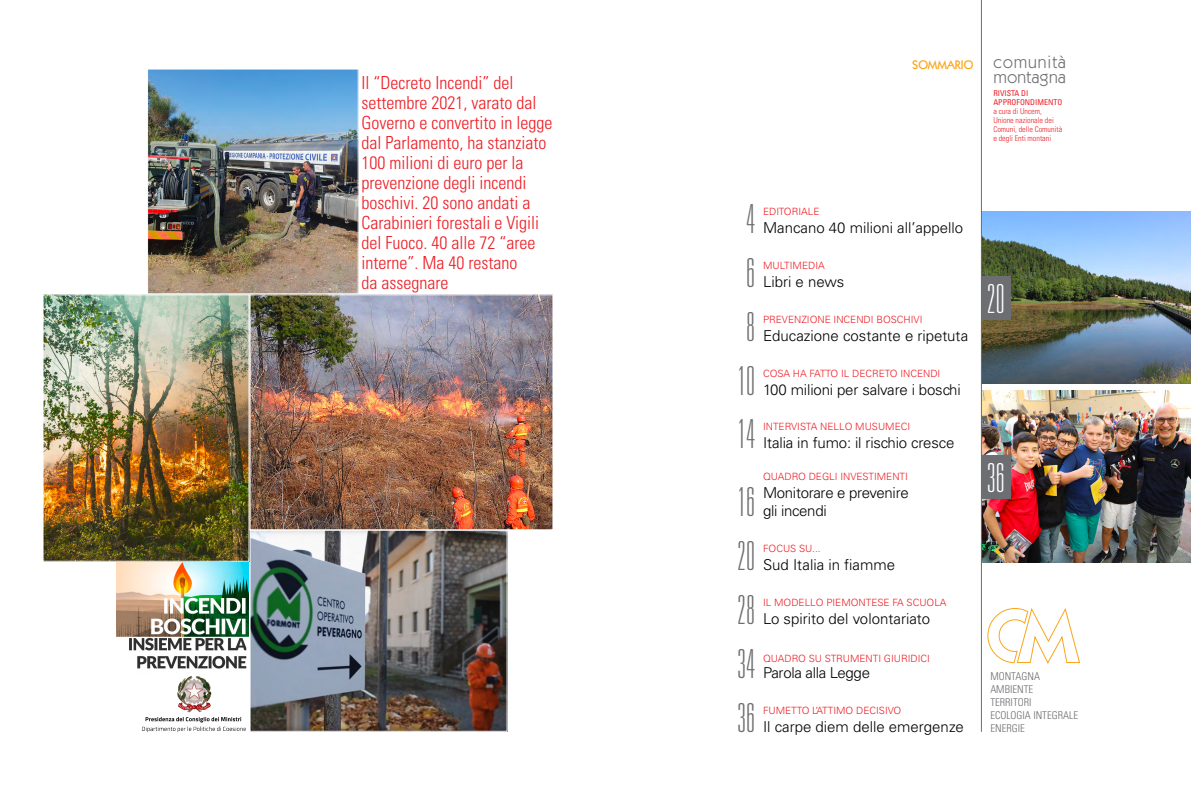
<style>
.page{position:relative;width:1191px;height:794px;background:#fff}
.page>*{position:absolute;margin:0;border:0;box-sizing:border-box;transform-origin:0 0}
.t1{font:100 ultra-condensed 40px "Univers";color:#6d6e71}
.t2{font:100 ultra-condensed 40px "Univers";color:#fff}
.t3{font:300 condensed 18px/20px "Univers";color:#ed1d24}
.t4{font:17.5px/14.6px "ITC Kabel Std";letter-spacing:.035em;color:#6d6e71}
.t5{font:300 15px "Univers";color:#000}
.t6{font:300 15px/18px "Univers";letter-spacing:-.02em;color:#000}
.t7{font:500 12.5px "Kabel IT Cby BT";color:#faa61a}
.t8{font:300 condensed 10.7px/12.9px "Univers";color:#6d6e71}
.t9{font:300 10px "Univers";color:#ed1d24}
.t10{font:300 condensed 8px/9px "Univers";color:#ed1d24}
.t11{font:condensed 8px/9px "Univers";color:#ed1d24}
</style>
<div class="page">
<img style="left:982px;top:212px;width:209px;height:171px">
<img style="left:982px;top:391px;width:209px;height:172px">
<hr style="left:981px;top:0;width:1px;height:732px;background:#6d6e71">
<svg style="left:987px;top:608px;width:93px;height:56px"></svg>
<div style="left:981px;top:276px;width:29px;height:43px;background:#6d6e71"></div>
<div style="left:981px;top:455px;width:29px;height:43px;background:#6d6e71"></div>
<img style="left:149px;top:71px;width:208px;height:221px">
<div style="left:147px;top:69px;width:212px;height:225px;border:1px solid #fff"></div>
<img style="left:251px;top:531px;width:254px;height:199px">
<div style="left:249px;top:529px;width:258px;height:203px;border:1px solid #fff"></div>
<img style="left:45px;top:296px;width:202px;height:264px">
<div style="left:43px;top:294px;width:206px;height:268px;border:1px solid #fff"></div>
<img style="left:251px;top:296px;width:300px;height:232px">
<div style="left:249px;top:294px;width:304px;height:236px;border:1px solid #fff"></div>
<img style="left:117px;top:563px;width:131px;height:106px">
<img style="left:142px;top:676px;width:104px;height:57px">
<p class="t3" style="left:361px;top:72px;width:192px">Il “Decreto Incendi” del settembre 2021, varato dal<br>Governo e convertito in legge dal Parlamento, ha stanziato<br>100 milioni di euro per la prevenzione degli incendi boschivi. 20 sono andati a<br>Carabinieri forestali e Vigili del Fuoco. 40 alle 72 “aree interne”. Ma 40 restano<br>da assegnare</p>
<p class="t7" style="left:912px;top:56px;width:63px">SOMMARIO</p>
<p class="t4" style="left:993px;top:55px;width:74px">comunità montagna</p>
<p class="t11" style="left:993px;top:88px;width:70px">RIVISTA DI<br>APPROFONDIMENTO</p>
<p class="t10" style="left:993px;top:106px;width:70px">a cura di Uncem,<br>Unione nazionale dei<br>Comuni, delle Comunità e degli Enti montani</p>
<h1 class="t1" style="left:746px;top:198px;width:10px">4</h1>
<p class="t9" style="left:763px;top:205px;width:58px">EDITORIALE</p>
<p class="t5" style="left:763px;top:219px;width:202px">Mancano 40 milioni all’appello</p>
<h1 class="t1" style="left:746px;top:252px;width:10px">6</h1>
<p class="t9" style="left:763px;top:259px;width:63px">MULTIMEDIA</p>
<p class="t5" style="left:763px;top:272px;width:83px">Libri e news</p>
<h1 class="t1" style="left:746px;top:306px;width:10px">8</h1>
<p class="t9" style="left:763px;top:313px;width:161px">PREVENZIONE INCENDI BOSCHIVI</p>
<p class="t5" style="left:763px;top:326px;width:207px">Educazione costante e ripetuta</p>
<h1 class="t1" style="left:737px;top:360px;width:19px">10</h1>
<p class="t9" style="left:763px;top:367px;width:179px">COSA HA FATTO IL DECRETO INCENDI</p>
<p class="t5" style="left:763px;top:380px;width:199px">100 milioni per salvare i boschi</p>
<h1 class="t1" style="left:737px;top:414px;width:19px">14</h1>
<p class="t9" style="left:763px;top:421px;width:149px">INTERVISTA NELLO MUSUMECI</p>
<p class="t5" style="left:763px;top:434px;width:193px">Italia in fumo: il rischio cresce</p>
<h1 class="t1" style="left:737px;top:482px;width:19px">16</h1>
<p class="t9" style="left:763px;top:471px;width:146px">QUADRO DEGLI INVESTIMENTI</p>
<p class="t6" style="left:763px;top:484px;width:147px">Monitorare e prevenire gli incendi</p>
<h1 class="t1" style="left:737px;top:536px;width:19px">20</h1>
<p class="t9" style="left:763px;top:543px;width:59px">FOCUS SU...</p>
<p class="t5" style="left:763px;top:556px;width:133px">Sud Italia in fiamme</p>
<h1 class="t1" style="left:737px;top:589px;width:19px">28</h1>
<p class="t9" style="left:763px;top:596px;width:185px">IL MODELLO PIEMONTESE FA SCUOLA</p>
<p class="t5" style="left:763px;top:610px;width:169px">Lo spirito del volontariato</p>
<h1 class="t1" style="left:737px;top:643px;width:19px">34</h1>
<p class="t9" style="left:763px;top:652px;width:168px">QUADRO SU STRUMENTI GIURIDICI</p>
<p class="t6" style="left:763px;top:663px;width:108px">Parola alla Legge</p>
<h1 class="t1" style="left:737px;top:697px;width:19px">36</h1>
<p class="t9" style="left:763px;top:704px;width:140px">FUMETTO L’ATTIMO DECISIVO</p>
<p class="t5" style="left:763px;top:717px;width:202px">Il carpe diem delle emergenze</p>
<h1 class="t2" style="left:986px;top:278px;width:19px">20</h1>
<h1 class="t2" style="left:986px;top:457px;width:19px">36</h1>
<p class="t8" style="left:990px;top:670px;width:89px">MONTAGNA<br>AMBIENTE<br>TERRITORI<br>ECOLOGIA INTEGRALE<br>ENERGIE</p>
</div>
